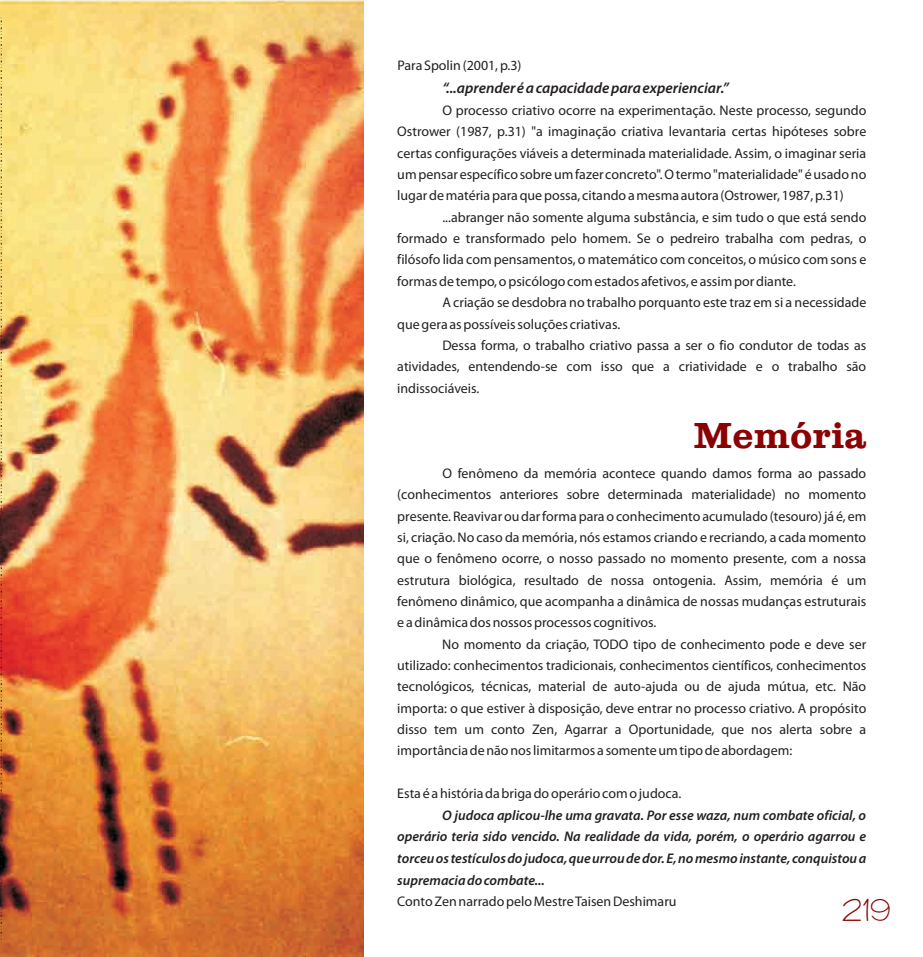
<style>
.page{position:relative;width:923px;height:957px;background:#fff}
.page>*{position:absolute;margin:0;border:0;box-sizing:border-box;transform-origin:0 0}
.t1{font:37.5px "Clarendon";color:#8b0202}
.t2{font:30px "Bookworm";color:#8b0202}
.t3{font:italic 600 15.25px "Myriad Pro";color:#231f20}
.t4{font:14px/21.4px "Myriad Pro";color:#231f20;text-align:justify}
.t5{font:italic 600 14px/21.8px "Myriad Pro";color:#231f20;text-align:justify}
</style>
<div class="page">
<img style="left:0;top:0;width:364px;height:957px">
<svg style="left:1px;top:18px;width:1px;height:921px"></svg>
<p class="t4" style="left:397px;top:56px;width:126px">Para Spolin (2001, p.3)</p>
<p class="t3" style="left:442px;top:82px;width:288px">“...aprender é a capacidade para experienciar.”</p>
<p class="t4" style="left:397px;top:101px;width:470px;text-indent:45px">O processo criativo ocorre na experimentação. Neste processo, segundo Ostrower (1987, p.31) "a imaginação criativa levantaria certas hipóteses sobre certas configurações viáveis a determinada materialidade. Assim, o imaginar seria um pensar específico sobre um fazer concreto". O termo "materialidade" é usado no lugar de matéria para que possa, citando a mesma autora (Ostrower, 1987, p.31)</p>
<p class="t4" style="left:397px;top:208px;width:470px;text-indent:45px">...abranger não somente alguma substância, e sim tudo o que está sendo formado e transformado pelo homem. Se o pedreiro trabalha com pedras, o filósofo lida com pensamentos, o matemático com conceitos, o músico com sons e formas de tempo, o psicólogo com estados afetivos, e assim por diante.</p>
<p class="t4" style="left:397px;top:293px;width:470px;text-indent:45px">A criação se desdobra no trabalho porquanto este traz em si a necessidade que gera as possíveis soluções criativas.</p>
<p class="t4" style="left:397px;top:336px;width:470px;text-indent:45px">Dessa forma, o trabalho criativo passa a ser o fio condutor de todas as atividades, entendendo-se com isso que a criatividade e o trabalho são indissociáveis.</p>
<h1 class="t1" style="left:693px;top:422px;width:175px">Memória</h1>
<p class="t4" style="left:397px;top:464px;width:470px;text-indent:45px">O fenômeno da memória acontece quando damos forma ao passado (conhecimentos anteriores sobre determinada materialidade) no momento presente. Reavivar ou dar forma para o conhecimento acumulado (tesouro) já é, em si, criação. No caso da memória, nós estamos criando e recriando, a cada momento que o fenômeno ocorre, o nosso passado no momento presente, com a nossa estrutura biológica, resultado de nossa ontogenia. Assim, memória é um fenômeno dinâmico, que acompanha a dinâmica de nossas mudanças estruturais e a dinâmica dos nossos processos cognitivos.</p>
<p class="t4" style="left:397px;top:634px;width:470px;text-indent:45px">No momento da criação, TODO tipo de conhecimento pode e deve ser utilizado: conhecimentos tradicionais, conhecimentos científicos, conhecimentos tecnológicos, técnicas, material de auto-ajuda ou de ajuda mútua, etc. Não importa: o que estiver à disposição, deve entrar no processo criativo. A propósito disso tem um conto Zen, Agarrar a Oportunidade, que nos alerta sobre a importância de não nos limitarmos a somente um tipo de abordagem:</p>
<p class="t4" style="left:397px;top:784px;width:286px">Esta é a história da briga do operário com o judoca.</p>
<p class="t5" style="left:397px;top:805px;width:470px;text-indent:45px">O judoca aplicou-lhe uma gravata. Por esse waza, num combate oficial, o operário teria sido vencido. Na realidade da vida, porém, o operário agarrou e torceu os testículos do judoca, que urrou de dor. E, no mesmo instante, conquistou a supremacia do combate...</p>
<p class="t4" style="left:397px;top:892px;width:281px">Conto Zen narrado pelo Mestre Taisen Deshimaru</p>
<h2 class="t2" style="left:841px;top:899px;width:51px">219</h2>
</div>
